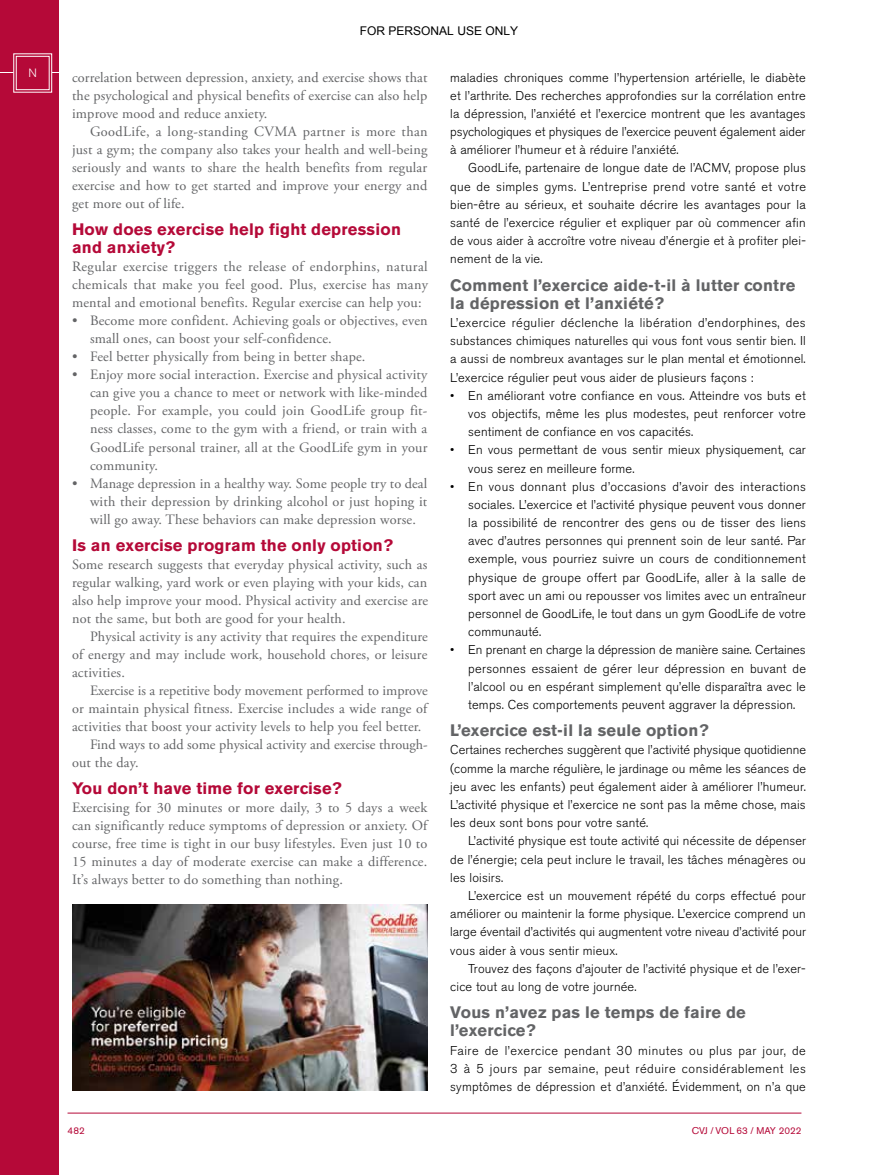
<style>
.page{position:relative;width:878px;height:1175px;background:#fff}
.page>*{position:absolute;margin:0;border:0;box-sizing:border-box;transform-origin:0 0}
.t1{font:700 16.5px/18.1px "Akzidenz Grotesk BE";letter-spacing:.015em;color:#636466}
.t2{font:700 16.5px/18px "Akzidenz Grotesk BE";letter-spacing:.015em;color:#b50938}
.t3{font:14.25px/18px "Adobe Garamond Pro";letter-spacing:.01em;color:#636466;text-align:justify}
.t4{font:300 12.75px/18.1px "Akzidenz Grotesk BE";letter-spacing:.015em;color:#000;text-align:justify}
.t5{font:12px "Arial";color:#000}
.t6{font:300 12px "Akzidenz Grotesk BE";color:#fff}
.t7{font:9.75px "Akzidenz Grotesk BE";color:#b50938}
</style>
<div class="page">
<hr style="left:68px;top:1112px;width:733px;height:1px;background:#b50938">
<div style="left:0;top:0;width:58px;height:1174px;background:#b50938"></div>
<hr style="left:0;top:72px;width:66px;height:1px;background:#fff">
<svg style="left:13px;top:53px;width:39px;height:40px"></svg>
<div style="left:16px;top:56px;width:33px;height:34px;border:1px solid #fff"></div>
<img style="left:72px;top:904px;width:356px;height:186px">
<p class="t5" style="left:360px;top:24px;width:160px">FOR PERSONAL USE ONLY</p>
<p class="t6" style="left:28px;top:67px;width:10px">N</p>
<p class="t4" style="left:450px;top:68px;width:357px">maladies chroniques comme l’hypertension artérielle, le diabète et l’arthrite. Des recherches approfondies sur la corrélation entre la dépression, l’anxiété et l’exercice montrent que les avantages psychologiques et physiques de l’exercice peuvent également aider à améliorer l’humeur et à réduire l’anxiété.</p>
<p class="t4" style="left:450px;top:159px;width:357px;text-indent:18px">GoodLife, partenaire de longue date de l’ACMV, propose plus que de simples gyms. L’entreprise prend votre santé et votre bien-être au sérieux, et souhaite décrire les avantages pour la santé de l’exercice régulier et expliquer par où commencer afin de vous aider à accroître votre niveau d’énergie et à profiter plei&shy;nement de la vie.</p>
<p class="t1" style="left:450px;top:276px;width:346px">Comment l’exercice aide-t-il à lutter contre la dépression et l’anxiété?</p>
<p class="t4" style="left:450px;top:314px;width:357px">L’exercice régulier déclenche la libération d’endorphines, des substances chimiques naturelles qui vous font vous sentir bien. Il a aussi de nombreux avantages sur le plan mental et émotionnel.<br>L’exercice régulier peut vous aider de plusieurs façons :</p>
<p class="t4" style="left:468px;top:386px;width:339px;text-indent:-18px">• En améliorant votre confiance en vous. Atteindre vos buts et vos objectifs, même les plus modestes, peut renforcer votre sentiment de confiance en vos capacités.</p>
<p class="t4" style="left:468px;top:441px;width:339px;text-indent:-18px">• En vous permettant de vous sentir mieux physiquement, car vous serez en meilleure forme.</p>
<p class="t4" style="left:468px;top:477px;width:339px;text-indent:-18px">• En vous donnant plus d’occasions d’avoir des interactions sociales. L’exercice et l’activité physique peuvent vous donner la possibilité de rencontrer des gens ou de tisser des liens avec d’autres personnes qui prennent soin de leur santé. Par exemple, vous pourriez suivre un cours de conditionnement physique de groupe offert par GoodLife, aller à la salle de sport avec un ami ou repousser vos limites avec un entraîneur personnel de GoodLife, le tout dans un gym GoodLife de votre communauté.</p>
<p class="t4" style="left:468px;top:641px;width:339px;text-indent:-18px">• En prenant en charge la dépression de manière saine. Certaines personnes essaient de gérer leur dépression en buvant de l’alcool ou en espérant simplement qu’elle disparaîtra avec le temps. Ces comportements peuvent aggraver la dépression.</p>
<p class="t1" style="left:450px;top:721px;width:260px">L’exercice est-il la seule option?</p>
<p class="t4" style="left:450px;top:741px;width:357px">Certaines recherches suggèrent que l’activité physique quotidienne (comme la marche régulière, le jardinage ou même les séances de jeu avec les enfants) peut également aider à améliorer l’humeur.<br>L’activité physique et l’exercice ne sont pas la même chose, mais les deux sont bons pour votre santé.</p>
<p class="t4" style="left:450px;top:832px;width:357px;text-indent:18px">L’activité physique est toute activité qui nécessite de dépenser de l’énergie; cela peut inclure le travail, les tâches ménagères ou les loisirs.</p>
<p class="t4" style="left:450px;top:886px;width:357px;text-indent:18px">L’exercice est un mouvement répété du corps effectué pour améliorer ou maintenir la forme physique. L’exercice comprend un large éventail d’activités qui augmentent votre niveau d’activité pour vous aider à vous sentir mieux.</p>
<p class="t4" style="left:450px;top:959px;width:357px;text-indent:18px">Trouvez des façons d’ajouter de l’activité physique et de l’exer&shy;cice tout au long de votre journée.</p>
<p class="t1" style="left:450px;top:1003px;width:297px">Vous n’avez pas le temps de faire de l’exercice?</p>
<p class="t4" style="left:450px;top:1041px;width:357px">Faire de l’exercice pendant 30 minutes ou plus par jour, de 3 à 5 jours par semaine, peut réduire considérablement les symptômes de dépression et d’anxiété. Évidemment, on n’a que</p>
<p class="t3" style="left:72px;top:69px;width:357px">correlation between depression, anxiety, and exercise shows that the psychological and physical benefits of exercise can also help improve mood and reduce anxiety.</p>
<p class="t3" style="left:72px;top:123px;width:357px;text-indent:18px">GoodLife, a long-standing CVMA partner is more than just a gym; the company also takes your health and well-being seriously and wants to share the health benefits from regular exercise and how to get started and improve your energy and get more out of life.</p>
<p class="t2" style="left:72px;top:221px;width:330px">How does exercise help fight depression and anxiety?</p>
<p class="t3" style="left:72px;top:258px;width:357px">Regular exercise triggers the release of endorphins, natural chemicals that make you feel good. Plus, exercise has many mental and emotional benefits. Regular exercise can help you:</p>
<p class="t3" style="left:90px;top:312px;width:339px;text-indent:-18px">• Become more confident. Achieving goals or objectives, even small ones, can boost your self-confidence.</p>
<p class="t3" style="left:72px;top:348px;width:295px">• Feel better physically from being in better shape.</p>
<p class="t3" style="left:90px;top:366px;width:339px;text-indent:-18px">• Enjoy more social interaction. Exercise and physical activity can give you a chance to meet or network with like-minded people. For example, you could join GoodLife group fit&shy;ness classes, come to the gym with a friend, or train with a GoodLife personal trainer, all at the GoodLife gym in your community.</p>
<p class="t3" style="left:90px;top:474px;width:339px;text-indent:-18px">• Manage depression in a healthy way. Some people try to deal with their depression by drinking alcohol or just hoping it will go away. These behaviors can make depression worse.</p>
<p class="t2" style="left:72px;top:536px;width:322px">Is an exercise program the only option?</p>
<p class="t3" style="left:72px;top:555px;width:357px">Some research suggests that everyday physical activity, such as regular walking, yard work or even playing with your kids, can also help improve your mood. Physical activity and exercise are not the same, but both are good for your health.</p>
<p class="t3" style="left:72px;top:627px;width:357px;text-indent:18px">Physical activity is any activity that requires the expenditure of energy and may include work, household chores, or leisure activities.</p>
<p class="t3" style="left:90px;top:681px;width:339px">Exercise is a repetitive body movement performed to improve</p>
<p class="t3" style="left:72px;top:699px;width:357px">or maintain physical fitness. Exercise includes a wide range of</p>
<p class="t3" style="left:72px;top:717px;width:351px">activities that boost your activity levels to help you feel better.</p>
<p class="t3" style="left:90px;top:735px;width:339px">Find ways to add some physical activity and exercise through-</p>
<p class="t3" style="left:72px;top:753px;width:68px">out the day.</p>
<p class="t2" style="left:72px;top:779px;width:271px">You don’t have time for exercise?</p>
<p class="t3" style="left:72px;top:798px;width:357px">Exercising for 30 minutes or more daily, 3 to 5 days a week can significantly reduce symptoms of depression or anxiety. Of course, free time is tight in our busy lifestyles. Even just 10 to 15 minutes a day of moderate exercise can make a difference.<br>It’s always better to do something than nothing.</p>
<p class="t7" style="left:68px;top:1125px;width:19px">482</p>
<p class="t7" style="left:691px;top:1125px;width:111px">CVJ / VOL 63 / MAY 2022</p>
</div>
